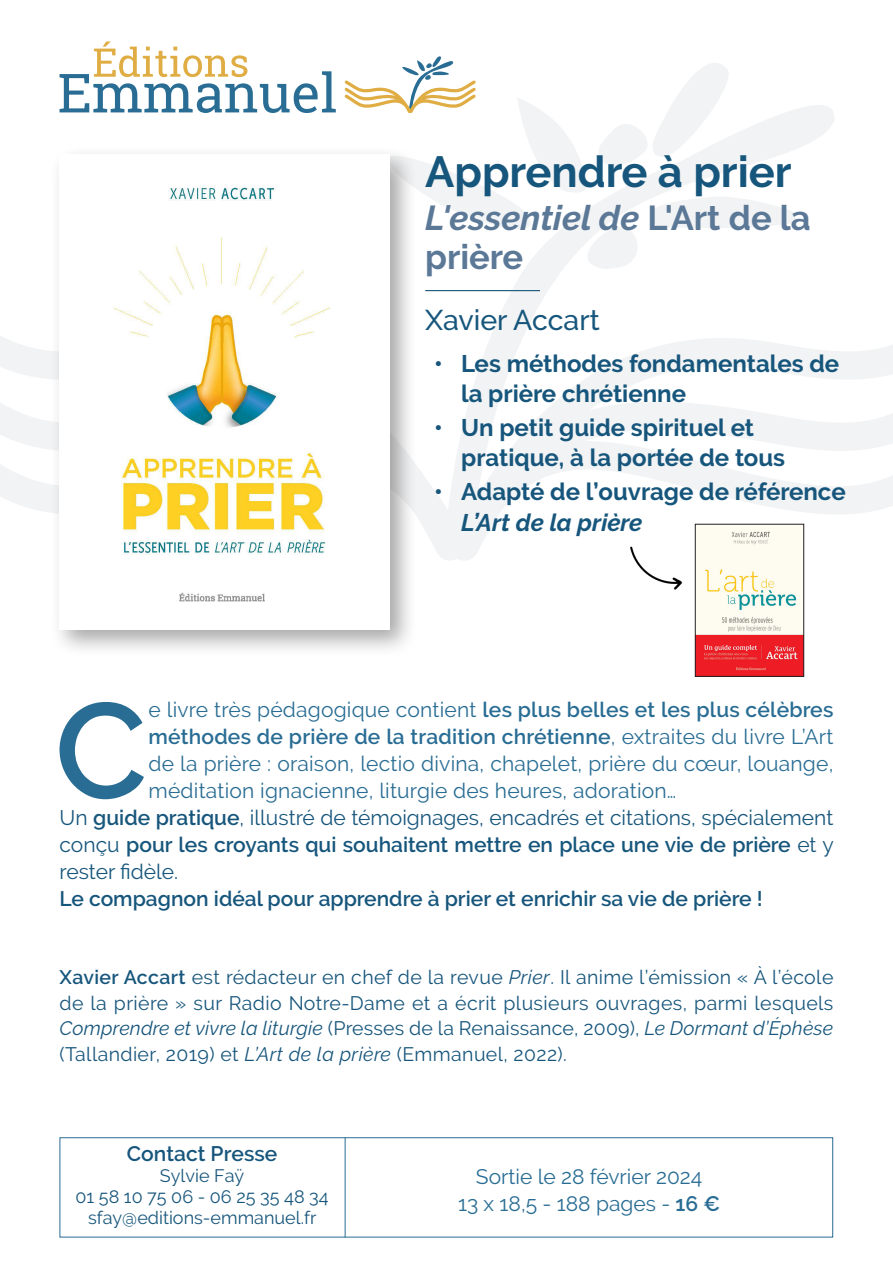
<style>
.page{position:relative;width:893px;height:1263px;background:#fff}
.page>*{position:absolute;margin:0;border:0;box-sizing:border-box;transform-origin:0 0}
._05_Texte_courant{font:600 135.15px "Raleway";color:#296d94}
._01_Titre_livre{font:700 43.5px "Raleway";color:#17567c}
._02_Sous_titre{font:700 34.5px/39px "Raleway";color:#5b7897}
._03_Auteur{font:500 28.5px "Raleway";color:#17567c}
.t1{font:700 24px/30px "Raleway";color:#17567c}
._05_Texte_courant-2{font:21px/27px "Raleway";letter-spacing:.01em;color:#296d94;text-align:justify}
._05_Texte_courant-3{font:21px/27px "Raleway";color:#17567c;text-align:justify}
._05_Texte_courant-4{font:600 21px "Raleway";color:#17567c}
._07_info_technique{font:21px "Raleway";color:#296d94}
._06_Texte_auteur{font:19.5px/25.5px "Raleway";letter-spacing:.02em;color:#17567c;text-align:justify}
._05_Texte_courant-5{font:18px "Raleway";color:#17567c}
.s1{font-style:italic}
.s2{font-weight:600}
</style>
<div class="page">
<svg style="left:522px;top:105px;width:312px;height:168px"></svg>
<svg style="left:0;top:273px;width:893px;height:288px"></svg>
<svg style="left:344px;top:56px;width:452px;height:213px"></svg>
<svg style="left:60px;top:42px;width:276px;height:71px"></svg>
<hr style="left:425px;top:290px;width:115px;height:1px;background:#17567c">
<div style="left:50px;top:145px;width:367px;height:512px;background:#231f20;opacity:.4"></div>
<img style="left:60px;top:155px;width:329px;height:474px">
<div style="left:60px;top:1137px;width:773px;height:100px;background:#fff;border:1px solid #296d94"></div>
<hr style="left:345px;top:1137px;width:1px;height:100px;background:#296d94">
<img style="left:697px;top:526px;width:105px;height:148px">
<div style="left:695px;top:524px;width:109px;height:152px;border:1px solid #231f20"></div>
<img style="left:620px;top:532px;width:71px;height:58px">
<p class="_01_Titre_livre" style="left:425px;top:146px;width:368px">Apprendre à prier</p>
<p class="_02_Sous_titre" style="left:425px;top:198px;width:387px"><span class="s1">L'essentiel de</span> L'Art de la prière</p>
<p class="_03_Auteur" style="left:425px;top:304px;width:176px">Xavier Accart</p>
<p class="t1" style="left:461px;top:349px;width:380px;text-indent:-27px">• Les méthodes fondamentales de la prière chrétienne</p>
<p class="t1" style="left:461px;top:413px;width:326px;text-indent:-27px">• Un petit guide spirituel et pratique, à la portée de tous</p>
<p class="t1" style="left:461px;top:477px;width:386px;text-indent:-27px">• Adapté de l’ouvrage de référence<br><span class="s1">L’Art de la prière</span></p>
<p class="_05_Texte_courant" style="left:55px;top:673px;width:94px">C</p>
<p class="_05_Texte_courant-2" style="left:149px;top:696px;width:686px">e livre très pédagogique contient <span class="s2">les plus belles et les plus célèbres méthodes de prière de la tradition chrétienne</span>, extraites du livre L’Art de la prière : oraison, lectio divina, chapelet, prière du cœur, louange, méditation ignacienne, liturgie des heures, adoration…</p>
<p class="_05_Texte_courant-3" style="left:60px;top:804px;width:776px">Un <span class="s2">guide pratique</span>, illustré de témoignages, encadrés et citations, spécialement conçu <span class="s2">pour les croyants qui souhaitent mettre en place une vie de prière</span> et y rester fidèle.</p>
<p class="_05_Texte_courant-4" style="left:60px;top:887px;width:705px">Le compagnon idéal pour apprendre à prier et enrichir sa vie de prière !</p>
<p class="_06_Texte_auteur" style="left:60px;top:965px;width:775px"><span class="s2">Xavier Accart</span> est rédacteur en chef de la revue <span class="s1">Prier</span>. Il anime l’émission « À l’école de la prière » sur Radio Notre-Dame et a écrit plusieurs ouvrages, parmi lesquels <span class="s1">Comprendre et vivre la liturgie</span> (Presses de la Renaissance, 2009), <span class="s1">Le Dormant d’Éphèse </span>(Tallandier, 2019) et <span class="s1">L’Art de la prière</span> (Emmanuel, 2022).</p>
<p class="_05_Texte_courant-4" style="left:127px;top:1142px;width:152px">Contact Presse</p>
<p class="_05_Texte_courant-5" style="left:160px;top:1165px;width:86px">Sylvie Faÿ</p>
<p class="_05_Texte_courant-5" style="left:76px;top:1186px;width:255px">01 58 10 75 06 - 06 25 35 48 34</p>
<p class="_05_Texte_courant-5" style="left:88px;top:1207px;width:230px">sfay@editions-emmanuel.fr</p>
<p class="_07_info_technique" style="left:476px;top:1164px;width:228px">Sortie le 28 février 2024</p>
<p class="_07_info_technique" style="left:458px;top:1191px;width:263px">13 x 18,5 - 188 pages - <span class="s2">16 €</span></p>
</div>
